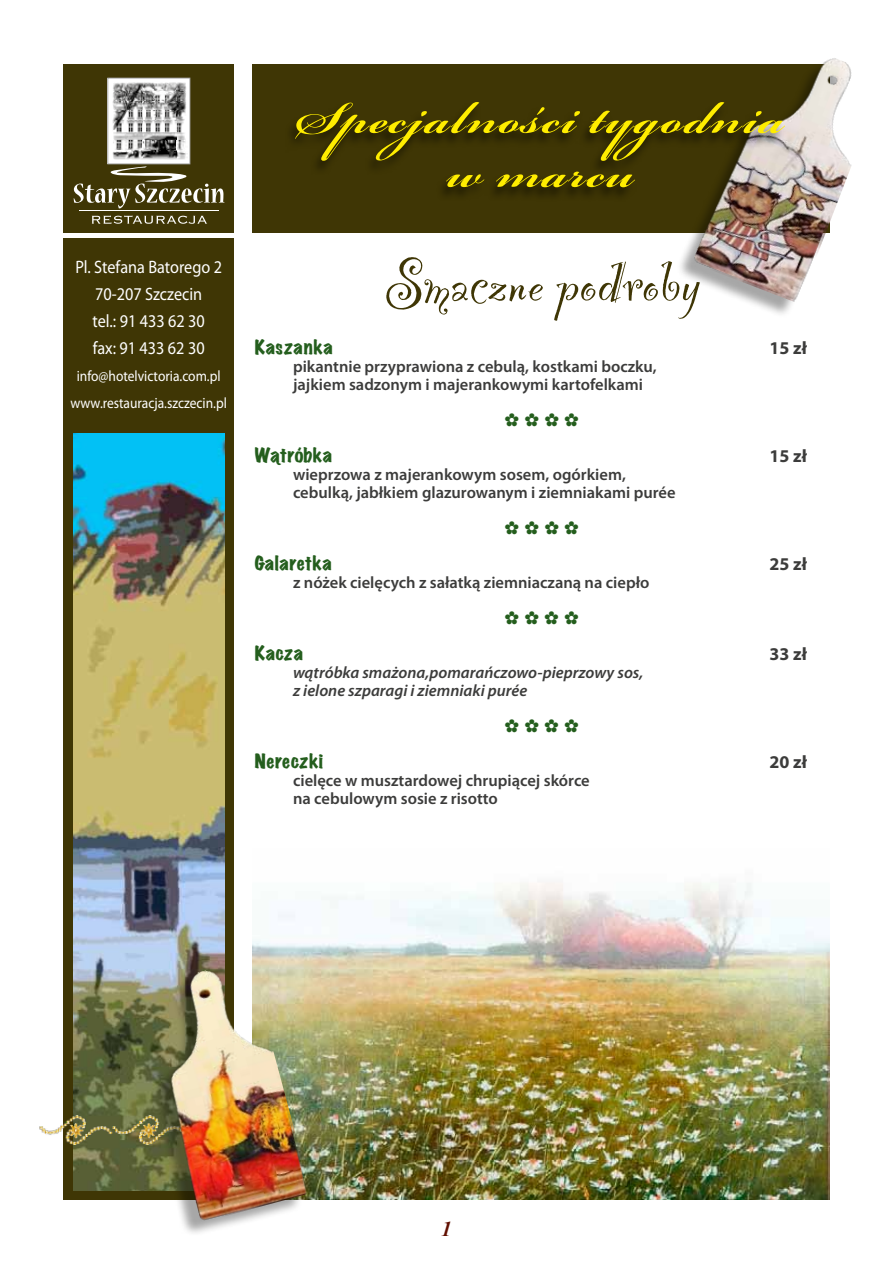
<style>
.page{position:relative;width:893px;height:1263px;background:#fff}
.page>*{position:absolute;margin:0;border:0;box-sizing:border-box;transform-origin:0 0}
.t1{font:72px "Party Let Plain";color:#3f3605}
.t2{font:700 69px/54px "Bickham Script Pro";letter-spacing:.025em;color:#ffed00;text-align:center}
.t3{font:italic 700 21px "Times New Roman";color:#610f00}
.t4{font:18px/27px "Myriad Pro";color:#fff;text-align:center;scale:.9 1}
.t5{font:expanded 18px "Marker Felt";letter-spacing:.035em;color:#245e1d}
.t6{font:700 18px "Myriad Pro";color:#3c3c3b}
.t7{font:18px "Zapf Dingbats ITC";color:#245e1d}
.t8{font:expanded 18px "Marker Felt";color:#245e1d}
.t9{font:600 16.5px/18px "Myriad Pro";color:#3c3c3b}
.t10{font:italic 600 16.5px/18px "Myriad Pro";color:#3c3c3b}
.t11{font:15px/27px "Myriad Pro";color:#fff;text-align:center;scale:.9 1}
</style>
<div class="page">
<img style="left:252px;top:882px;width:577px;height:317px">
<div style="left:64px;top:238px;width:170px;height:961px;background:#3f3605"></div>
<div style="left:64px;top:64px;width:170px;height:169px;background:#3f3605"></div>
<svg style="left:92px;top:215px;width:115px;height:9px"></svg>
<svg style="left:74px;top:78px;width:151px;height:130px"></svg>
<img style="left:111px;top:82px;width:76px;height:78px">
<hr style="left:79px;top:210px;width:140px;height:1px;background:#fff">
<img style="left:74px;top:434px;width:151px;height:757px">
<div style="left:252px;top:64px;width:577px;height:169px;background:#3f3605"></div>
<img style="left:39px;top:1115px;width:100px;height:29px">
<div style="left:153px;top:973px;width:150px;height:263px;background:#000;opacity:.35"></div>
<img style="left:139px;top:959px;width:172px;height:263px">
<div style="left:676px;top:61px;width:171px;height:257px;background:#000;opacity:.35"></div>
<img style="left:692px;top:58px;width:160px;height:246px">
<div style="left:284px;top:101px;width:504px;height:101px;background:#000;opacity:.55"></div>
<p class="t4" style="left:75px;top:253px;width:165px">Pl. Stefana Batorego 2<br>70-207 Szczecin<br>tel.: 91 433 62 30<br>fax: 91 433 62 30</p>
<p class="t11" style="left:70px;top:362px;width:175px">info@hotelvictoria.com.pl www.restauracja.szczecin.pl</p>
<h2 class="t2" style="left:297px;top:82px;width:488px">Specjalności tygodnia w marcu</h2>
<h1 class="t1" style="left:384px;top:233px;width:317px">Smaczne podroby</h1>
<p class="t5" style="left:255px;top:334px;width:79px">Kaszanka</p>
<p class="t6" style="left:770px;top:336px;width:39px">15 zł</p>
<p class="t9" style="left:293px;top:357px;width:365px">pikantnie przyprawiona z cebulą, kostkami boczku, jajkiem sadzonym i majerankowymi kartofelkami</p>
<p class="t7" style="left:505px;top:411px;width:76px">✿ ✿ ✿ ✿</p>
<p class="t8" style="left:255px;top:442px;width:79px">Wątróbka</p>
<p class="t6" style="left:770px;top:444px;width:39px">15 zł</p>
<p class="t9" style="left:293px;top:465px;width:384px">wieprzowa z majerankowym sosem, ogórkiem, cebulką, jabłkiem glazurowanym i ziemniakami purée</p>
<p class="t7" style="left:505px;top:519px;width:76px">✿ ✿ ✿ ✿</p>
<p class="t5" style="left:255px;top:550px;width:78px">Galaretka</p>
<p class="t6" style="left:770px;top:552px;width:39px">25 zł</p>
<p class="t9" style="left:293px;top:573px;width:358px">z nóżek cielęcych z sałatką ziemniaczaną na ciepło</p>
<p class="t7" style="left:505px;top:609px;width:76px">✿ ✿ ✿ ✿</p>
<p class="t5" style="left:255px;top:640px;width:50px">Kacza</p>
<p class="t6" style="left:770px;top:642px;width:39px">33 zł</p>
<p class="t10" style="left:293px;top:663px;width:352px">wątróbka smażona,pomarańczowo-pieprzowy sos, z ielone szparagi i ziemniaki purée</p>
<p class="t7" style="left:505px;top:717px;width:76px">✿ ✿ ✿ ✿</p>
<p class="t5" style="left:255px;top:748px;width:70px">Nereczki</p>
<p class="t6" style="left:770px;top:750px;width:39px">20 zł</p>
<p class="t9" style="left:293px;top:771px;width:298px">cielęce w musztardowej chrupiącej skórce na cebulowym sosie z risotto</p>
<p class="t3" style="left:441px;top:1215px;width:12px">1</p>
</div>
